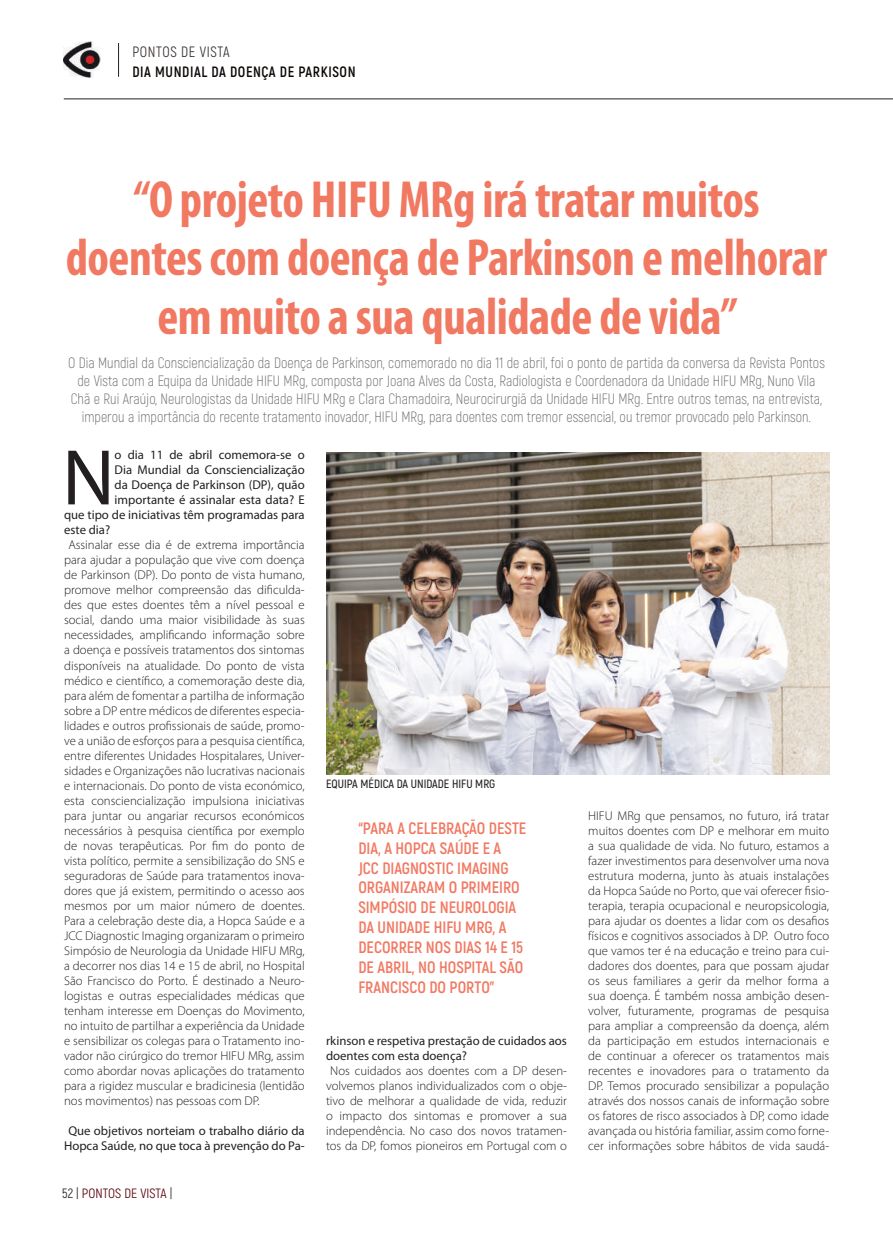
<style>
.page{position:relative;width:893px;height:1234px;background:#fff}
.page>*{position:absolute;margin:0;border:0;box-sizing:border-box;transform-origin:0 0}
.t1{font:79.5px "Myriad Pro";color:#231f20}
.t2{font:700 condensed 52.5px/58.5px "Myriad Pro";letter-spacing:-.01em;color:#f17861;text-align:center;scale:.95 1}
.t3{font:700 16.5px/19.8px "Akrobat";color:#f17861}
.t4{font:300 15px/18px "Akrobat";color:#6c6d70;text-align:center;scale:.95 1}
.t5{font:700 15px "Akrobat";letter-spacing:.04em;color:#0c0806;scale:.95 1}
.t6{font:15px "Akrobat";letter-spacing:.04em;color:#3b3532;scale:.95 1}
.t7{font:13.5px "Akrobat";color:#5a040b}
.t8{font:300 12.75px/15px "Myriad Pro";color:#231f20;text-align:justify}
.t9{font:12.75px/15px "Myriad Pro";color:#231f20;text-align:center}
.t10{font:600 12px "Akrobat";color:#231f20}
.s1{color:#231f20}
</style>
<div class="page">
<hr style="left:118px;top:43px;width:1px;height:34px;background:#231f20">
<hr style="left:64px;top:99px;width:829px;height:1px;background:#231f20">
<img style="left:64px;top:42px;width:36px;height:36px">
<img style="left:326px;top:452px;width:503px;height:322px">
<p class="t6" style="left:132px;top:43px;width:104px">PONTOS DE VISTA</p>
<p class="t5" style="left:132px;top:62px;width:236px">DIA MUNDIAL DA DOENÇA DE PARKISON</p>
<h2 class="t2" style="left:66px;top:169px;width:803px">“O projeto HIFU MRg irá tratar muitos doentes com doença de Parkinson e melhorar em muito a sua qualidade de vida”</h2>
<p class="t4" style="left:68px;top:354px;width:798px">O Dia Mundial da Consciencialização da Doença de Parkinson, comemorado no dia 11 de abril, foi o ponto de partida da conversa da Revista Pontos de Vista com a Equipa da Unidade HIFU MRg, composta por Joana Alves da Costa, Radiologista e Coordenadora da Unidade HIFU MRg, Nuno Vila Chã e Rui Araújo, Neurologistas da Unidade HIFU MRg e Clara Chamadoira, Neurocirurgiã da Unidade HIFU MRg. Entre outros temas, na entrevista, imperou a importância do recente tratamento inovador, HIFU MRg, para doentes com tremor essencial, ou tremor provocado pelo Parkinson.</p>
<h1 class="t1" style="left:62px;top:428px;width:54px">N</h1>
<p class="t9" style="left:115px;top:447px;width:192px">o dia 11 de abril comemora-se o</p>
<p class="t9" style="left:115px;top:462px;width:192px">Dia Mundial da Consciencialização</p>
<p class="t9" style="left:115px;top:477px;width:192px">da Doença de Parkinson (DP), quão</p>
<p class="t9" style="left:115px;top:492px;width:192px">importante é assinalar esta data? E</p>
<p class="t9" style="left:64px;top:507px;width:242px">que tipo de iniciativas têm programadas para</p>
<p class="t9" style="left:64px;top:522px;width:48px">este dia?</p>
<p class="t8" style="left:64px;top:537px;width:242px;text-indent:4px">Assinalar esse dia é de extrema importância para ajudar a população que vive com doença de Parkinson (DP). Do ponto de vista humano, promove melhor compreensão das dificulda&shy;des que estes doentes têm a nível pessoal e social, dando uma maior visibilidade às suas necessidades, amplificando informação sobre a doença e possíveis tratamentos dos sintomas disponíveis na atualidade. Do ponto de vista médico e científico, a comemoração deste dia, para além de fomentar a partilha de informação sobre a DP entre médicos de diferentes especia&shy;lidades e outros profissionais de saúde, promo&shy;ve a união de esforços para a pesquisa científica, entre diferentes Unidades Hospitalares, Univer&shy;sidades e Organizações não lucrativas nacionais e internacionais. Do ponto de vista económico, esta consciencialização impulsiona iniciativas para juntar ou angariar recursos económicos necessários à pesquisa científica por exemplo de novas terapêuticas. Por fim do ponto de vista político, permite a sensibilização do SNS e seguradoras de Saúde para tratamentos inova&shy;dores que já existem, permitindo o acesso aos mesmos por um maior número de doentes.<br>Para a celebração deste dia, a Hopca Saúde e a JCC Diagnostic Imaging organizaram o primeiro Simpósio de Neurologia da Unidade HIFU MRg, a decorrer nos dias 14 e 15 de abril, no Hospital São Francisco do Porto. É destinado a Neuro&shy;logistas e outras especialidades médicas que tenham interesse em Doenças do Movimento, no intuito de partilhar a experiência da Unidade e sensibilizar os colegas para o Tratamento ino&shy;vador não cirúrgico do tremor HIFU MRg, assim como abordar novas aplicações do tratamento para a rigidez muscular e bradicinesia (lentidão nos movimentos) nas pessoas com DP.</p>
<p class="t9" style="left:64px;top:1122px;width:242px">Que objetivos norteiam o trabalho diário da<br>Hopca Saúde, no que toca à prevenção do Pa-</p>
<p class="t7" style="left:62px;top:1185px;width:112px"><span class="s1">52 |</span> PONTOS DE VISTA <span class="s1">|</span></p>
<p class="t10" style="left:326px;top:776px;width:171px">EQUIPA MÉDICA DA UNIDADE HIFU MRG</p>
<p class="t3" style="left:358px;top:818px;width:169px">“PARA A CELEBRAÇÃO DESTE<br>DIA, A HOPCA SAÚDE E A<br>JCC DIAGNOSTIC IMAGING<br>ORGANIZARAM O PRIMEIRO<br>SIMPÓSIO DE NEUROLOGIA<br>DA UNIDADE HIFU MRG, A<br>DECORRER NOS DIAS 14 E 15<br>DE ABRIL, NO HOSPITAL SÃO<br>FRANCISCO DO PORTO”</p>
<p class="t9" style="left:326px;top:1032px;width:242px;text-align:left">rkinson e respetiva prestação de cuidados aos doentes com esta doença?</p>
<p class="t8" style="left:326px;top:1062px;width:242px;text-align:center">Nos cuidados aos doentes com a DP desen&shy;volvemos planos individualizados com o obje&shy;tivo de melhorar a qualidade de vida, reduzir o impacto dos sintomas e promover a sua independência. No caso dos novos tratamen&shy;tos da DP, fomos pioneiros em Portugal com o</p>
<p class="t8" style="left:588px;top:807px;width:242px">HIFU MRg que pensamos, no futuro, irá tratar muitos doentes com DP e melhorar em muito a sua qualidade de vida. No futuro, estamos a fazer investimentos para desenvolver uma nova estrutura moderna, junto às atuais instalações da Hopca Saúde no Porto, que vai oferecer fisio&shy;terapia, terapia ocupacional e neuropsicologia, para ajudar os doentes a lidar com os desafios físicos e cognitivos associados à DP. Outro foco que vamos ter é na educação e treino para cui&shy;dadores dos doentes, para que possam ajudar os seus familiares a gerir da melhor forma a sua doença. É também nossa ambição desen&shy;volver, futuramente, programas de pesquisa para ampliar a compreensão da doença, além da participação em estudos internacionais e de continuar a oferecer os tratamentos mais recentes e inovadores para o tratamento da DP. Temos procurado sensibilizar a população através dos nossos canais de informação sobre os fatores de risco associados à DP, como idade avançada ou história familiar, assim como forne&shy;cer informações sobre hábitos de vida saudá-</p>
</div>
